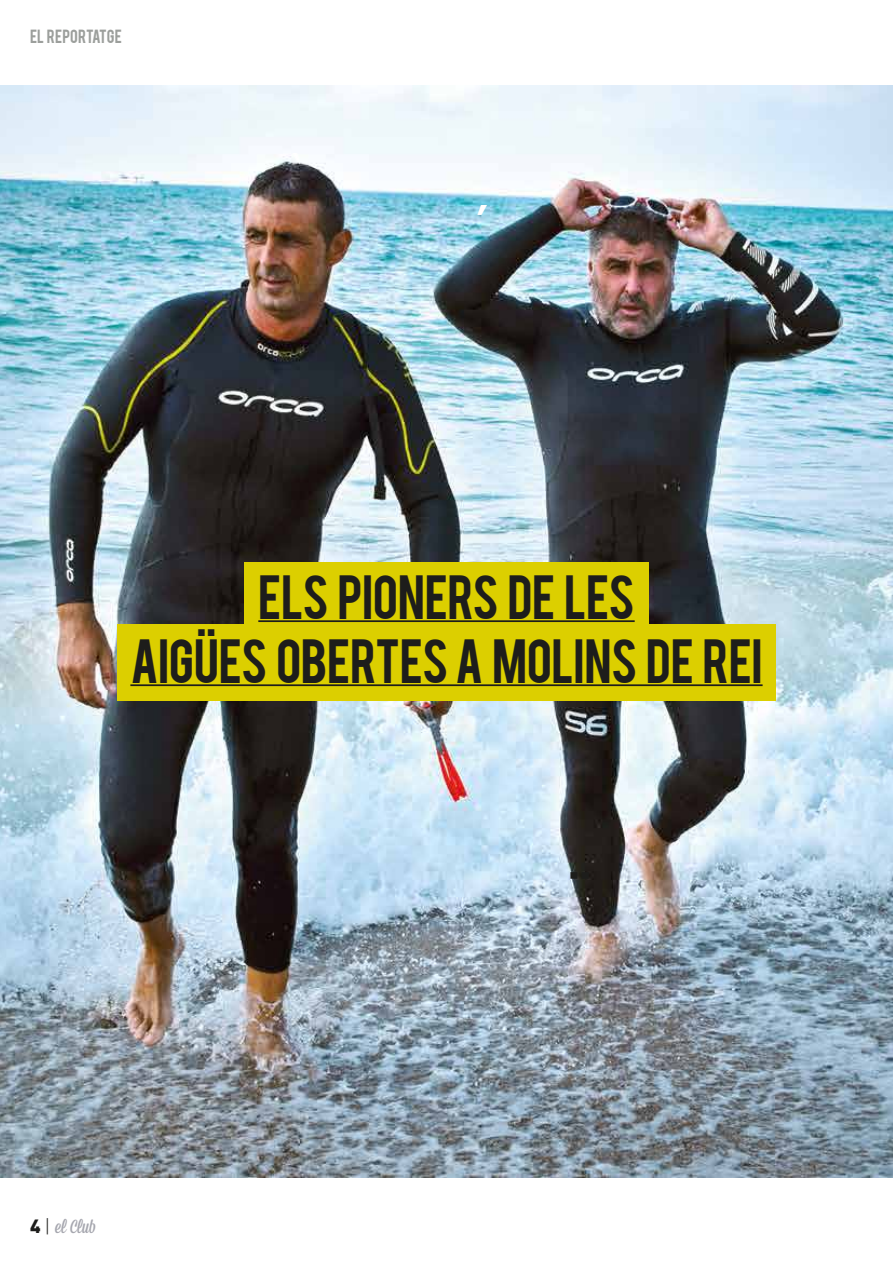
<style>
.page{position:relative;width:893px;height:1263px;background:#fff}
.page>*{position:absolute;margin:0;border:0;box-sizing:border-box;transform-origin:0 0}
.t1{font:49.05px/64.1px "Bebas";letter-spacing:-.01em;color:#1d1d1b;text-align:center}
.t2{font:48px "Bebas";color:#1d1d1b}
.t3{font:18.9px "Mission Script";color:#a6a7af}
.t4{font:15px "Bebas";color:#9c9f9c}
.s1{font-family:"DIN Pro";font-weight:900;color:#1d1d1b}
.s2{font-family:"DIN Pro";font-weight:300;color:#1d1d1b}
</style>
<div class="page">
<img style="left:0;top:85px;width:893px;height:1092px">
<div style="left:244px;top:562px;width:405px;height:76px;background:#dccf00"></div>
<div style="left:117px;top:625px;width:659px;height:76px;background:#dccf00"></div>
<hr style="left:258px;top:620px;width:377px;height:2px;background:#1d1d1b">
<hr style="left:130px;top:684px;width:633px;height:2px;background:#1d1d1b">
<svg style="left:478px;top:205px;width:9px;height:10px"></svg>
<p class="t4" style="left:30px;top:25px;width:94px">EL REPORTATGE</p>
<p class="t1" style="left:130px;top:561px;width:634px">ELS PIONERS DE LES<br>AIGUES OBERTES A MOLINS DE REI</p>
<p class="t2" style="left:196px;top:579px;width:22px">..</p>
<p class="t1" style="left:526px;top:881px;width:13px;rotate:-90deg">..</p>
<p class="t3" style="left:30px;top:1215px;width:67px"><span class="s1">4</span> <span class="s2">|</span> el Club</p>
</div>
